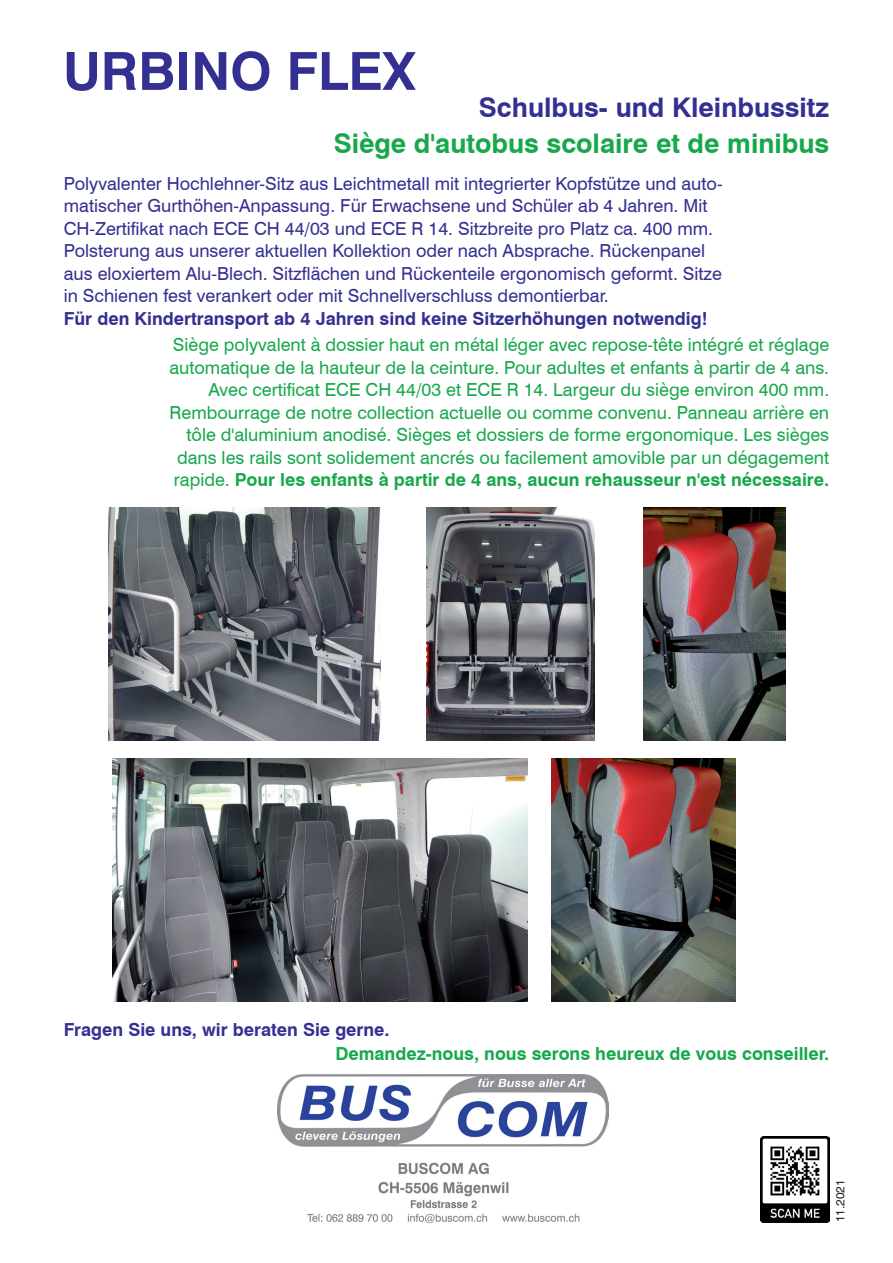
<style>
.page{position:relative;width:893px;height:1263px;background:#fff}
.page>*{position:absolute;margin:0;border:0;box-sizing:border-box;transform-origin:0 0}
.t1{font:700 52.5px "Swiss 721 BT";color:#343092}
.t2{font:700 27px "Swiss 721 BT";color:#17a84c}
.t3{font:700 27px "Swiss 721 BT";color:#343092}
.t4{font:18px/22.5px "Swiss 721 BT";color:#17a84c;text-align:right}
.t5{font:18px/22.5px "Swiss 721 BT";color:#343092}
.t6{font:700 18px "Swiss 721 BT";color:#343092}
.t7{font:700 18px "Swiss 721 BT";color:#17a84c}
.t8{font:12px "Swiss 721 BT";color:#231f20}
.s1{font-weight:700}
</style>
<div class="page">
<img style="left:109px;top:507px;width:272px;height:233px">
<img style="left:113px;top:758px;width:414px;height:243px">
<img style="left:427px;top:507px;width:168px;height:233px">
<img style="left:551px;top:758px;width:185px;height:243px">
<img style="left:643px;top:507px;width:142px;height:233px">
<img style="left:761px;top:1136px;width:69px;height:86px">
<img style="left:277px;top:1075px;width:331px;height:147px">
<h1 class="t1" style="left:63px;top:41px;width:354px">URBINO FLEX</h1>
<h2 class="t3" style="left:479px;top:92px;width:352px">Schulbus- und Kleinbussitz</h2>
<h2 class="t2" style="left:334px;top:128px;width:497px">Siège d'autobus scolaire et de minibus</h2>
<p class="t5" style="left:64px;top:174px;width:660px">Polyvalenter Hochlehner-Sitz aus Leichtmetall mit integrierter Kopfstütze und auto&shy;matischer Gurthöhen-Anpassung. Für Erwachsene und Schüler ab 4 Jahren. Mit CH-Zertifikat nach ECE CH 44/03 und ECE R 14. Sitzbreite pro Platz ca. 400 mm.<br>Polsterung aus unserer aktuellen Kollektion oder nach Absprache. Rückenpanel aus eloxiertem Alu-Blech. Sitzflächen und Rückenteile ergonomisch geformt. Sitze in Schienen fest verankert oder mit Schnellverschluss demontierbar.</p>
<p class="t6" style="left:64px;top:308px;width:645px">Für den Kindertransport ab 4 Jahren sind keine Sitzerhöhungen notwendig!</p>
<p class="t4" style="left:169px;top:335px;width:661px">Siège polyvalent à dossier haut en métal léger avec repose-tête intégré et réglage automatique de la hauteur de la ceinture. Pour adultes et enfants à partir de 4 ans.<br>Avec certificat ECE CH 44/03 et ECE R 14. Largeur du siège environ 400 mm.<br>Rembourrage de notre collection actuelle ou comme convenu. Panneau arrière en tôle d'aluminium anodisé. Sièges et dossiers de forme ergonomique. Les sièges dans les rails sont solidement ancrés ou facilement amovible par un dégagement rapide. <span class="s1">Pour les enfants à partir de 4 ans, aucun rehausseur n'est nécessaire.</span></p>
<p class="t6" style="left:64px;top:1020px;width:327px">Fragen Sie uns, wir beraten Sie gerne.</p>
<p class="t7" style="left:335px;top:1043px;width:495px">Demandez-nous, nous serons heureux de vous conseiller.</p>
<p class="t8" style="left:832px;top:1222px;width:44px;rotate:-90deg">11.2021</p>
</div>
